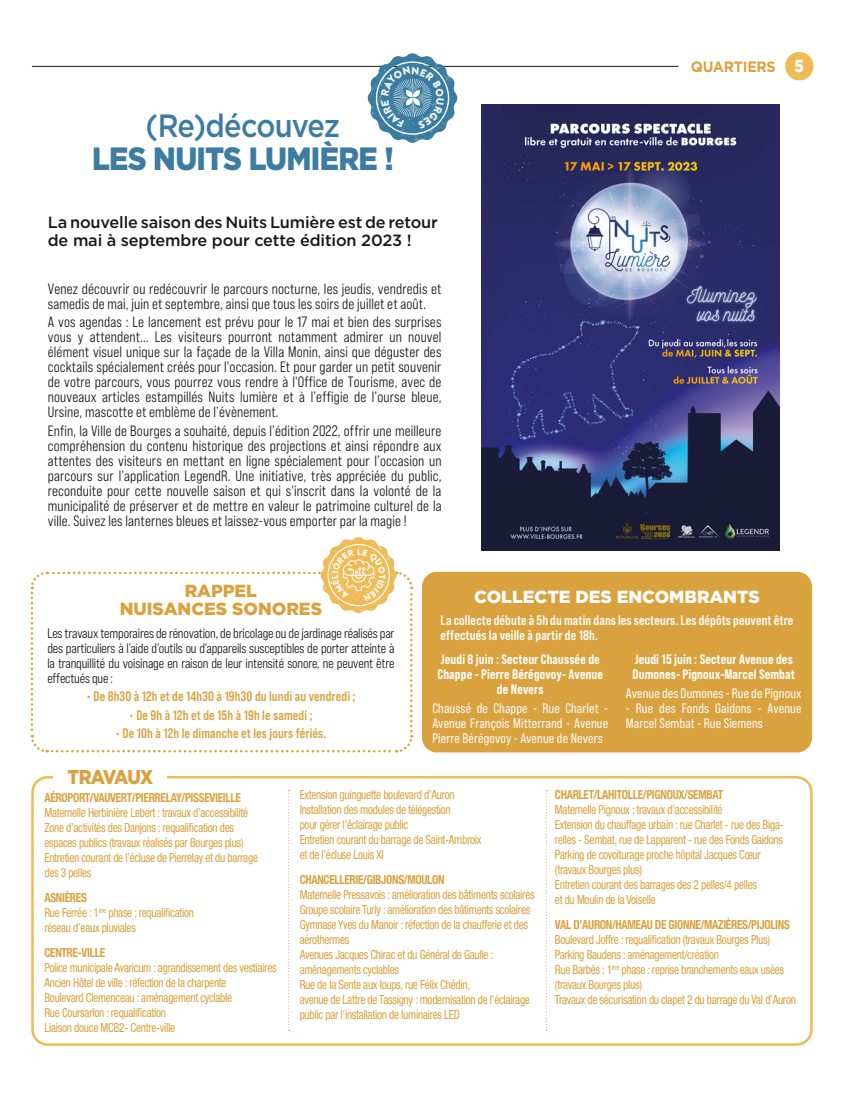
<style>
.page{position:relative;width:844px;height:1099px;background:#fff}
.page>*{position:absolute;margin:0;border:0;box-sizing:border-box;transform-origin:0 0}
.t1{font:900 32.12px "Gotham";letter-spacing:-.025em;color:#3c7ca2;scale:.9 1}
.t2{font:500 32.12px "Gotham";letter-spacing:-.03em;color:#3c7ca2;scale:.9 1}
.t3{font:900 20px "Gotham";letter-spacing:-.045em;color:#daa23e;scale:.89 1}
.t4{font:900 17.5px/18.8px "Gotham";color:#daa23e;text-align:center}
.t5{font:900 17.5px "Gotham";color:#fff}
.t6{font:500 16.25px/17.5px "Gotham";letter-spacing:-.01em;color:#1a171c}
.t7{font:15px/15px "Bebas Neue Pro Sm E Md";letter-spacing:.01em;color:#1a171c;text-align:justify;scale:.95 1}
.t8{font:700 15px "Gotham";letter-spacing:-.02em;color:#daa23e;scale:.95 1}
.t9{font:13.75px/15px "Bebas Neue Pro Sm E Md";letter-spacing:-.01em;color:#1a171c;text-align:justify;scale:.95 1}
.t10{font:13.75px/15px "Bebas Neue Pro Sm E Rg";letter-spacing:.01em;color:#fff;text-align:justify;scale:.95 1}
.t11{font:13.75px/15px "Bebas Neue Pro Sm E Eb";letter-spacing:.01em;color:#fff;text-align:center;scale:.95 1}
.t12{font:13.75px "Bebas Neue Pro Sm E Bd";letter-spacing:.01em;color:#daa23e;scale:.95 1}
.t13{font:13.75px/15px "Bebas Neue Pro Sm E Bd";letter-spacing:.01em;color:#fff;scale:.95 1}
.t14{font:condensed 12.5px/15px "Helvetica Neue";letter-spacing:-.025em;color:#daa23e;scale:.9 1}
.t15{font:700 condensed 12.5px "Helvetica Neue";letter-spacing:-.025em;color:#daa23e;scale:.9 1}
.s1{font-weight:900;font-size:17.5px;color:#fff}
.s2{font-weight:700}
</style>
<div class="page">
<div style="left:784px;top:52px;width:29px;height:28px;background:#eebb57;border-radius:50%"></div>
<hr style="left:32px;top:66px;width:646px;height:1px;background:#1a171c">
<div style="left:31px;top:776px;width:781px;height:269px;border:2px solid #eebb57;border-radius:15px"></div>
<div style="left:53px;top:767px;width:114px;height:18px;background:#fff"></div>
<svg style="left:288px;top:790px;width:1px;height:240px"></svg>
<svg style="left:546px;top:790px;width:1px;height:240px"></svg>
<img style="left:481px;top:105px;width:297px;height:445px">
<div style="left:422px;top:572px;width:389px;height:180px;background:#daa23e;border-radius:15px"></div>
<svg style="left:367px;top:53px;width:90px;height:90px"></svg>
<svg style="left:30px;top:537px;width:384px;height:216px"></svg>
<h1 class="t2" style="left:146px;top:106px;width:217px">(Re)découvez</h1>
<h1 class="t1" style="left:92px;top:139px;width:336px">LES NUITS LUMIÈRE !</h1>
<h3 class="t6" style="left:48px;top:213px;width:391px">La nouvelle saison des Nuits Lumière est de retour de mai à septembre pour cette édition 2023 !</h3>
<p class="t7" style="left:48px;top:281px;width:416px">Venez découvrir ou redécouvrir le parcours nocturne, les jeudis, vendredis et samedis de mai, juin et septembre, ainsi que tous les soirs de juillet et août.</p>
<p class="t7" style="left:48px;top:314px;width:416px">A vos agendas : Le lancement est prévu pour le 17 mai et bien des surprises vous y attendent… Les visiteurs pourront notamment admirer un nouvel élément visuel unique sur la façade de la Villa Monin, ainsi que déguster des cocktails spécialement créés pour l'occasion. Et pour garder un petit souvenir de votre parcours, vous pourrez vous rendre à l'Office de Tourisme, avec de nouveaux articles estampillés Nuits lumière et à l’effigie de l’ourse bleue, Ursine, mascotte et emblème de l’évènement.</p>
<p class="t7" style="left:48px;top:423px;width:416px">Enfin, la Ville de Bourges a souhaité, depuis l’édition 2022, offrir une meilleure compréhension du contenu historique des projections et ainsi répondre aux attentes des visiteurs en mettant en ligne spécialement pour l’occasion un parcours sur l’application LegendR. Une initiative, très appréciée du public, reconduite pour cette nouvelle saison et qui s'inscrit dans la volonté de la municipalité de préserver et de mettre en valeur le patrimoine culturel de la ville. Suivez les lanternes bleues et laissez-vous emporter par la magie !</p>
<p class="t8" style="left:690px;top:57px;width:120px">QUARTIERS <span class="s1">5</span></p>
<h3 class="t4" style="left:120px;top:581px;width:204px">RAPPEL<br>NUISANCES SONORES</h3>
<p class="t9" style="left:47px;top:625px;width:367px">Les travaux temporaires de rénovation, de bricolage ou de jardinage réalisés par des particuliers à l’aide d’outils ou d’appareils susceptibles de porter atteinte à la tranquillité du voisinage en raison de leur intensité sonore, ne peuvent être effectués que :</p>
<p class="t12" style="left:86px;top:688px;width:284px">• De 8h30 à 12h et de 14h30 à 19h30 du lundi au vendredi ;</p>
<p class="t12" style="left:129px;top:706px;width:194px">• De 9h à 12h et de 15h à 19h le samedi ;</p>
<p class="t12" style="left:115px;top:725px;width:223px">• De 10h à 12h le dimanche et les jours fériés.</p>
<h2 class="t3" style="left:67px;top:765px;width:98px">TRAVAUX</h2>
<h3 class="t5" style="left:474px;top:586px;width:287px">COLLECTE DES ENCOMBRANTS</h3>
<p class="t13" style="left:440px;top:612px;width:373px">La collecte débute à 5h du matin dans les secteurs. Les dépôts peuvent être effectués la veille à partir de 18h.</p>
<p class="t11" style="left:437px;top:652px;width:176px">Jeudi 8 juin : Secteur Chaussée de<br>Chappe - Pierre Bérégovoy- Avenue de Nevers</p>
<p class="t10" style="left:432px;top:700px;width:186px">Chaussé de Chappe - Rue Charlet - Avenue François Mitterrand - Avenue Pierre Bérégovoy - Avenue de Nevers</p>
<p class="t11" style="left:632px;top:652px;width:172px;text-align:left">Jeudi 15 juin : Secteur Avenue des<br>Dumones- Pignoux-Marcel Sembat</p>
<p class="t10" style="left:625px;top:685px;width:186px">Avenue des Dumones - Rue de Pignoux</p>
<p class="t10" style="left:625px;top:700px;width:186px">- Rue des Fonds Gaidons - Avenue<br>Marcel Sembat - Rue Siemens</p>
<p class="t15" style="left:44px;top:789px;width:219px">AÉROPORT/VAUVERT/PIERRELAY/PISSEVIEILLE</p>
<p class="t14" style="left:44px;top:804px;width:239px">Maternelle Herbinière Lebert : travaux d’accessibilité Zone d’activités des Danjons : requalification des espaces publics (travaux réalisés par Bourges plus)<br>Entretien courant de l’écluse de Pierrelay et du barrage des 3 pelles</p>
<p class="t14" style="left:44px;top:889px;width:168px"><span class="s2">ASNIÈRES<br></span>Rue Ferrée : 1<sup>ère</sup> phase : requalification réseau d’eaux pluviales</p>
<p class="t15" style="left:44px;top:944px;width:69px">CENTRE-VILLE</p>
<p class="t14" style="left:44px;top:959px;width:259px">Police municipale Avaricum : agrandissement des vestiaires Ancien Hôtel de ville : réfection de la charpente<br>Boulevard Clemenceau : aménagement cyclable<br>Rue Coursarlon : requalification<br>Liaison douce MCB2- Centre-ville</p>
<p class="t14" style="left:299px;top:787px;width:203px">Extension guinguette boulevard d’Auron Installation des modules de télégestion<br>pour gérer l’éclairage public<br>Entretien courant du barrage de Saint-Ambroix et de l’écluse Louis XI</p>
<p class="t15" style="left:299px;top:872px;width:162px">CHANCELLERIE/GIBJONS/MOULON</p>
<p class="t14" style="left:299px;top:887px;width:262px">Maternelle Pressavois : amélioration des bâtiments scolaires Groupe scolaire Turly : amélioration des bâtiments scolaires Gymnase Yves du Manoir : réfection de la chaufferie et des aérothermes<br>Avenues Jacques Chirac et du Général de Gaulle : aménagements cyclables<br>Rue de la Sente aux loups, rue Félix Chédin,<br>avenue de Lattre de Tassigny : modernisation de l’éclairage public par l’installation de luminaires LED</p>
<p class="t15" style="left:554px;top:786px;width:188px">CHARLET/LAHITOLLE/PIGNOUX/SEMBAT</p>
<p class="t14" style="left:554px;top:801px;width:256px">Maternelle Pignoux : travaux d’accessibilité<br>Extension du chauffage urbain : rue Charlet - rue des Biga&shy;relles - Sembat, rue de Lapparent - rue des Fonds Gaidons Parking de covoiturage proche hôpital Jacques Cœur (travaux Bourges plus)<br>Entretien courant des barrages des 2 pelles/4 pelles<br>et du Moulin de la Voiselle</p>
<p class="t15" style="left:554px;top:916px;width:262px">VAL D’AURON/HAMEAU DE GIONNE/MAZIÈRES/PIJOLINS</p>
<p class="t14" style="left:554px;top:931px;width:269px">Boulevard Joffre : requalification (travaux Bourges Plus)<br>Parking Baudens : aménagement/création<br>Rue Barbès : 1<sup>ère</sup> phase : reprise branchements eaux usées (travaux Bourges plus)<br>Travaux de sécurisation du clapet 2 du barrage du Val d’Auron</p>
</div>
